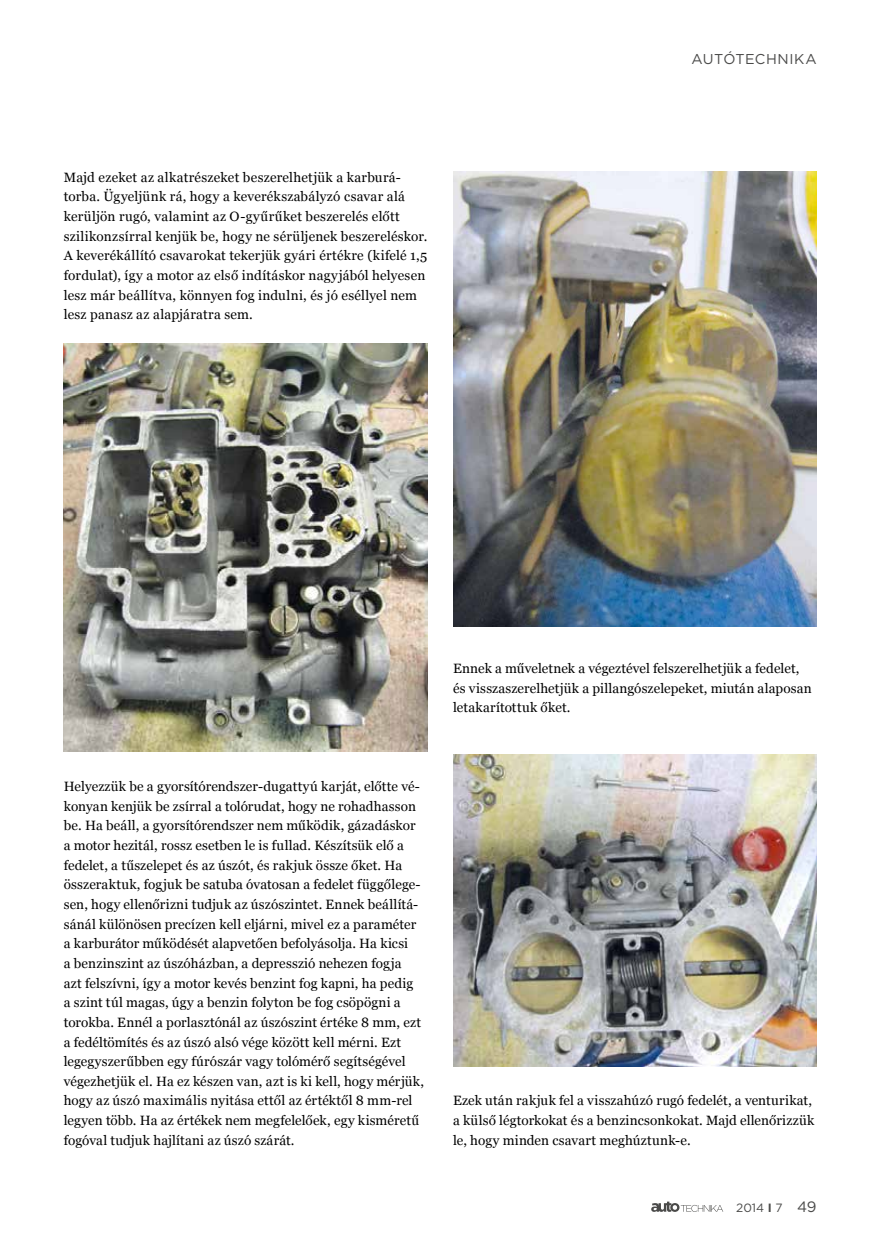
<style>
.page{position:relative;width:872px;height:1246px;background:#fff}
.page>*{position:absolute;margin:0;border:0;box-sizing:border-box;transform-origin:0 0}
.t1{font:14.25px "Gotham";letter-spacing:.035em;color:#4a4a49}
.t2{font:13.5px/19.6px "Georgia";letter-spacing:.01em;color:#000}
.t3{font:12px "Gotham";color:#4a4a49}
.s1{font-weight:700}
.s2{font-size:15px}
</style>
<div class="page">
<svg style="left:651px;top:1201px;width:72px;height:11px"></svg>
<img style="left:64px;top:343px;width:363px;height:409px">
<img style="left:453px;top:171px;width:363px;height:455px">
<img style="left:453px;top:754px;width:363px;height:312px">
<p class="t2" style="left:64px;top:167px;width:365px">Majd ezeket az alkatrészeket beszerelhetjük a karburá&shy;torba. Ügyeljünk rá, hogy a keverékszabályzó csavar alá kerüljön rugó, valamint az O-gyűrűket beszerelés előtt szilikonzsírral kenjük be, hogy ne sérüljenek beszereléskor.<br>A keverékállító csavarokat tekerjük gyári értékre (kifelé 1,5 fordulat), így a motor az első indításkor nagyjából helyesen lesz már beállítva, könnyen fog indulni, és jó eséllyel nem lesz panasz az alapjáratra sem.</p>
<p class="t1" style="left:691px;top:50px;width:127px">AUTÓTECHNIKA</p>
<p class="t2" style="left:64px;top:776px;width:362px">Helyezzük be a gyorsítórendszer-dugattyú karját, előtte vé&shy;konyan kenjük be zsírral a tolórudat, hogy ne rohadhasson be. Ha beáll, a gyorsítórendszer nem működik, gázadáskor a motor hezitál, rossz esetben le is fullad. Készítsük elő a fedelet, a tűszelepet és az úszót, és rakjuk össze őket. Ha összeraktuk, fogjuk be satuba óvatosan a fedelet függőlege&shy;sen, hogy ellenőrizni tudjuk az úszószintet. Ennek beállítá&shy;sánál különösen precízen kell eljárni, mivel ez a paraméter a karburátor működését alapvetően befolyásolja. Ha kicsi<br>a benzinszint az úszóházban, a depresszió nehezen fogja<br>azt felszívni, így a motor kevés benzint fog kapni, ha pedig<br>a szint túl magas, úgy a benzin folyton be fog csöpögni a torokba. Ennél a porlasztónál az úszószint értéke 8 mm, ezt a fedéltömítés és az úszó alsó vége között kell mérni. Ezt legegyszerűbben egy fúrószár vagy tolómérő segítségével végezhetjük el. Ha ez készen van, azt is ki kell, hogy mérjük, hogy az úszó maximális nyitása ettől az értéktől 8 mm-rel legyen több. Ha az értékek nem megfelelőek, egy kisméretű fogóval tudjuk hajlítani az úszó szárát.</p>
<p class="t2" style="left:453px;top:658px;width:360px">Ennek a műveletnek a végeztével felszerelhetjük a fedelet, és visszaszerelhetjük a pillangószelepeket, miután alaposan letakarítottuk őket.</p>
<p class="t2" style="left:453px;top:1090px;width:363px">Ezek után rakjuk fel a visszahúzó rugó fedelét, a venturikat, a külső légtorkokat és a benzincsonkokat. Majd ellenőrizzük le, hogy minden csavart meghúztunk-e.</p>
<p class="t3" style="left:736px;top:1200px;width:82px">2014 <span class="s1">I</span> 7 <span class="s2">49</span></p>
</div>
